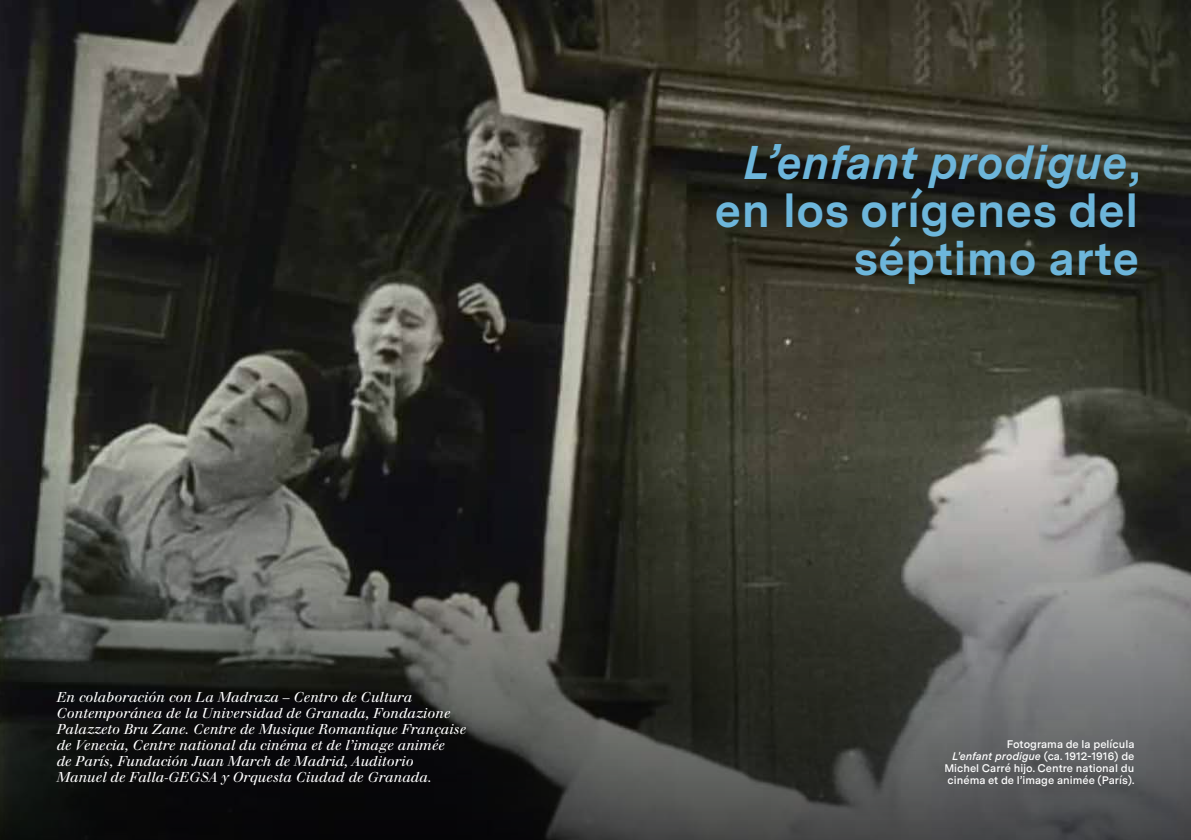
<style>
.page{position:relative;width:1191px;height:840px;background:#fff}
.page>*{position:absolute;margin:0;border:0;box-sizing:border-box;transform-origin:0 0}
.t1{font:700 47.2px/48px "Messina Sans";color:#6db6db;text-align:right}
.t2{font:italic 14px/16px "Walbaum";color:#fff}
.t3{font:600 11px/12px "Messina Sans";color:#fff;text-align:right}
.s1{font-style:italic}
</style>
<div class="page">
<img style="left:0;top:0;width:1191px;height:460px">
<svg style="left:0;top:460px;width:1191px;height:379px;background:#414340"></svg>
<p class="t2" style="left:57px;top:688px;width:411px">En colaboración con La Madraza – Centro de Cultura Contemporánea de la Universidad de Granada, Fondazione Palazzeto Bru Zane. Centre de Musique Romantique Française de Venecia, Centre national du cinéma et de l’image animée<br>de París, Fundación Juan March de Madrid, Auditorio Manuel de Falla-GEGSA y Orquesta Ciudad de Granada.</p>
<h1 class="t1" style="left:714px;top:138px;width:426px"><span class="s1">L’enfant prodigue</span>, en los orígenes del séptimo arte</h1>
<p class="t3" style="left:944px;top:737px;width:192px">Fotograma de la película<br><span class="s1">L'enfant prodigue</span> (ca. 1912-1916) de Michel Carré hijo. Centre national du cinéma et de l’image animée (París).</p>
</div>
